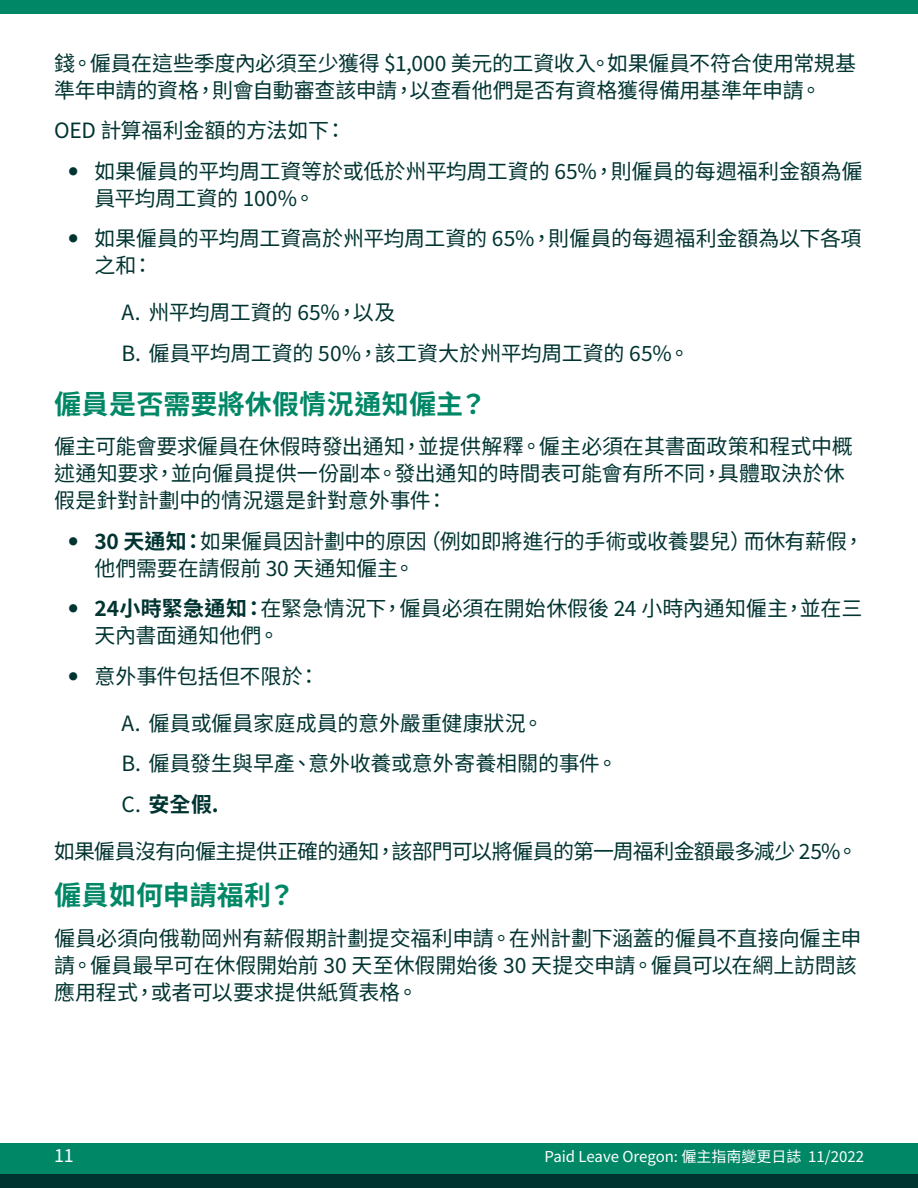
<style>
.page{position:relative;width:918px;height:1188px;background:#fff}
.page>*{position:absolute;margin:0;border:0;box-sizing:border-box;transform-origin:0 0}
.Heading_2{font:700 27px "Noto Sans TC";letter-spacing:.01em;color:#008766}
.t1{font:21px/27px "Noto Sans TC";letter-spacing:-.01em;color:#003431}
.t2{font:21px "Noto Sans TC";letter-spacing:-.035em;color:#003431}
.t3{font:700 21px "Noto Sans TC";color:#003431}
.t4{font:18px "Noto Sans TC";color:#fff}
.t5{font:15px "Noto Sans TC";color:#fff}
.s1{font-weight:700}
.s2{font-weight:400}
</style>
<div class="page">
<div style="left:0;top:1144px;width:918px;height:44px;background:#008766"></div>
<div style="left:0;top:0;width:918px;height:14px;background:#008766"></div>
<div style="left:0;top:1174px;width:918px;height:14px;background:#003431"></div>
<p class="t1" style="left:54px;top:50px;width:804px">錢。僱員在這些季度內必須至少獲得 $1,000 美元的工資收入。如果僱員不符合使用常規基準年申請的資格，則會自動審查該申請，以查看他們是否有資格獲得備用基準年申請。</p>
<p class="t1" style="left:54px;top:117px;width:294px">OED 計算福利金額的方法如下：</p>
<p class="t1" style="left:94px;top:158px;width:769px">如果僱員的平均周工資等於或低於州平均周工資的 65%，則僱員的每週福利金額為僱員平均周工資的 100%。</p>
<p class="t1" style="left:94px;top:225px;width:768px">如果僱員的平均周工資高於州平均周工資的 65%，則僱員的每週福利金額為以下各項之和：</p>
<p class="t1" style="left:122px;top:300px;width:275px">A. 州平均周工資的 65%，以及</p>
<p class="t1" style="left:122px;top:340px;width:570px">B. 僱員平均周工資的 50%，該工資大於州平均周工資的 65%。</p>
<p class="Heading_2" style="left:54px;top:389px;width:434px">僱員是否需要將休假情況通知僱主？</p>
<p class="t1" style="left:54px;top:433px;width:800px">僱主可能會要求僱員在休假時發出通知，並提供解釋。僱主必須在其書面政策和程式中概述通知要求，並向僱員提供一份副本。發出通知的時間表可能會有所不同，具體取決於休假是針對計劃中的情況還是針對意外事件：</p>
<p class="t1" style="left:94px;top:528px;width:771px"><span class="s1">30 天通知：</span>如果僱員因計劃中的原因（例如即將進行的手術或收養嬰兒）而休有薪假，他們需要在請假前 30 天通知僱主。</p>
<p class="t1" style="left:94px;top:595px;width:769px"><span class="s1">24小時緊急通知：</span>在緊急情況下，僱員必須在開始休假後 24 小時內通知僱主，並在三天內書面通知他們。</p>
<p class="t1" style="left:94px;top:663px;width:227px">意外事件包括但不限於：</p>
<p class="t1" style="left:122px;top:710px;width:423px">A. 僱員或僱員家庭成員的意外嚴重健康狀況。</p>
<p class="t1" style="left:122px;top:751px;width:498px">B. 僱員發生與早產、意外收養或意外寄養相關的事件。</p>
<p class="t3" style="left:122px;top:792px;width:99px"><span class="s2">C.</span> 安全假.</p>
<p class="t2" style="left:54px;top:840px;width:805px">如果僱員沒有向僱主提供正確的通知，該部門可以將僱員的第一周福利金額最多減少 25%。</p>
<p class="Heading_2" style="left:54px;top:880px;width:243px">僱員如何申請福利？</p>
<p class="t1" style="left:54px;top:925px;width:809px">僱員必須向俄勒岡州有薪假期計劃提交福利申請。在州計劃下涵蓋的僱員不直接向僱主申請。僱員最早可在休假開始前 30 天至休假開始後 30 天提交申請。僱員可以在網上訪問該應用程式，或者可以要求提供紙質表格。</p>
<p class="t4" style="left:54px;top:1145px;width:21px">11</p>
<p class="t5" style="left:545px;top:1148px;width:321px">Paid Leave Oregon: 僱主指南變更日誌 11/2022</p>
</div>
